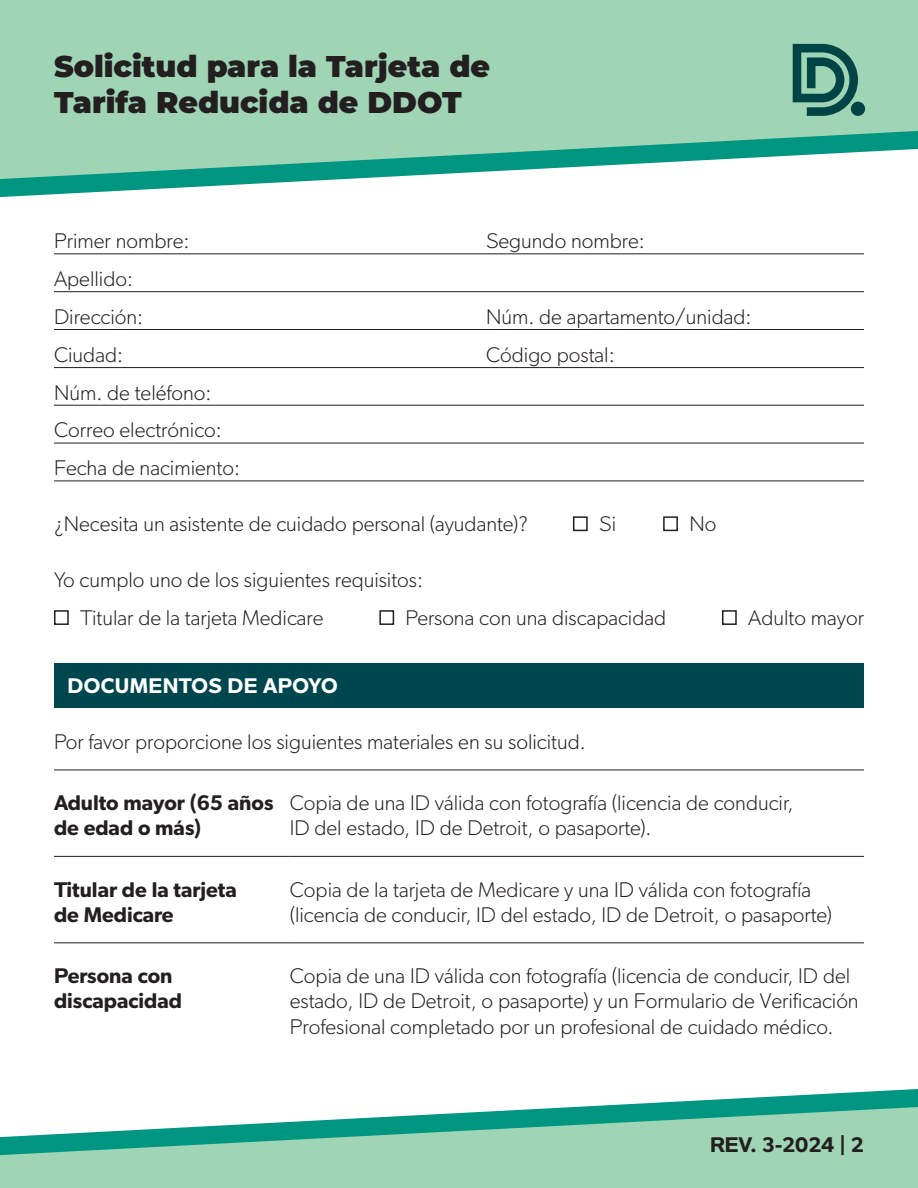
<style>
.page{position:relative;width:918px;height:1188px;background:#fff}
.page>*{position:absolute;margin:0;border:0;box-sizing:border-box;transform-origin:0 0}
.t1{font:900 30px/36px "Montserrat";color:#231f20}
.t2{font:300 21px/25.2px "Gibson Detroit";color:#231f20}
.t3{font:600 21px/25.2px "Gibson Detroit";color:#231f20}
.t4{font:600 21px "Gibson Detroit";letter-spacing:.02em;color:#fff}
</style>
<div class="page">
<svg style="left:0;top:0;width:918px;height:198px;background:#9cd3b8"></svg>
<svg style="left:0;top:1089px;width:918px;height:99px"></svg>
<svg style="left:793px;top:44px;width:65px;height:72px;background:#448174"></svg>
<div style="left:851px;top:102px;width:14px;height:14px;background:#004445;border-radius:50%"></div>
<hr style="left:54px;top:253px;width:810px;height:1px;background:#231f20">
<hr style="left:54px;top:291px;width:810px;height:1px;background:#231f20">
<hr style="left:54px;top:329px;width:810px;height:1px;background:#231f20">
<hr style="left:54px;top:367px;width:810px;height:1px;background:#231f20">
<hr style="left:54px;top:405px;width:810px;height:1px;background:#231f20">
<hr style="left:54px;top:443px;width:810px;height:1px;background:#231f20">
<hr style="left:54px;top:481px;width:810px;height:1px;background:#231f20">
<hr style="left:54px;top:856px;width:236px;height:1px;background:#231f20">
<hr style="left:290px;top:856px;width:574px;height:1px;background:#231f20">
<hr style="left:54px;top:942px;width:236px;height:1px;background:#231f20">
<hr style="left:290px;top:942px;width:574px;height:1px;background:#231f20">
<hr style="left:54px;top:770px;width:236px;height:1px;background:#231f20">
<hr style="left:290px;top:770px;width:574px;height:1px;background:#231f20">
<div style="left:54px;top:663px;width:810px;height:45px;background:#00464f"></div>
<div style="left:573px;top:516px;width:15px;height:15px;border:2px solid #231f20"></div>
<div style="left:663px;top:516px;width:15px;height:15px;border:2px solid #231f20"></div>
<div style="left:722px;top:610px;width:15px;height:15px;border:2px solid #231f20"></div>
<div style="left:54px;top:610px;width:15px;height:15px;border:2px solid #231f20"></div>
<div style="left:379px;top:610px;width:15px;height:15px;border:2px solid #231f20"></div>
<h1 class="t1" style="left:54px;top:47px;width:438px">Solicitud para la Tarjeta de<br>Tarifa Reducida de DDOT</h1>
<p class="t2" style="left:54px;top:228px;width:137px">Primer nombre:</p>
<p class="t2" style="left:486px;top:228px;width:160px">Segundo nombre:</p>
<p class="t2" style="left:54px;top:266px;width:81px">Apellido:</p>
<p class="t2" style="left:54px;top:304px;width:91px">Dirección:</p>
<p class="t2" style="left:54px;top:342px;width:71px">Ciudad:</p>
<p class="t2" style="left:54px;top:380px;width:159px">Núm. de teléfono:</p>
<p class="t2" style="left:54px;top:417px;width:169px">Correo electrónico:</p>
<p class="t2" style="left:54px;top:455px;width:188px">Fecha de nacimiento:</p>
<p class="t2" style="left:486px;top:304px;width:267px">Núm. de apartamento/unidad:</p>
<p class="t2" style="left:486px;top:342px;width:130px">Código postal:</p>
<p class="t2" style="left:54px;top:511px;width:476px">¿Necesita un asistente de cuidado personal (ayudante)?</p>
<p class="t2" style="left:599px;top:511px;width:19px">Si</p>
<p class="t2" style="left:689px;top:511px;width:29px">No</p>
<p class="t2" style="left:54px;top:567px;width:371px">Yo cumplo uno de los siguientes requisitos:</p>
<p class="t2" style="left:80px;top:605px;width:245px">Titular de la tarjeta Medicare</p>
<p class="t2" style="left:406px;top:605px;width:262px">Persona con una discapacidad</p>
<p class="t2" style="left:748px;top:605px;width:117px">Adulto mayor</p>
<p class="t4" style="left:68px;top:673px;width:272px">DOCUMENTOS DE APOYO</p>
<p class="t2" style="left:54px;top:729px;width:533px">Por favor proporcione los siguientes materiales en su solicitud.</p>
<p class="t3" style="left:54px;top:790px;width:221px">Adulto mayor (65 años de edad o más)</p>
<p class="t2" style="left:290px;top:790px;width:505px">Copia de una ID válida con fotografía (licencia de conducir,<br>ID del estado, ID de Detroit, o pasaporte).</p>
<p class="t3" style="left:54px;top:876px;width:184px">Titular de la tarjeta de Medicare</p>
<p class="t2" style="left:290px;top:877px;width:544px">Copia de la tarjeta de Medicare y una ID válida con fotografía (licencia de conducir, ID del estado, ID de Detroit, o pasaporte)</p>
<p class="t3" style="left:54px;top:963px;width:130px">Persona con discapacidad</p>
<p class="t2" style="left:290px;top:963px;width:570px">Copia de una ID válida con fotografía (licencia de conducir, ID del estado, ID de Detroit, o pasaporte) y un Formulario de Verificación<br>Profesional completado por un profesional de cuidado médico.</p>
<p class="t3" style="left:710px;top:1132px;width:155px">REV. 3-2024 | 2</p>
</div>
